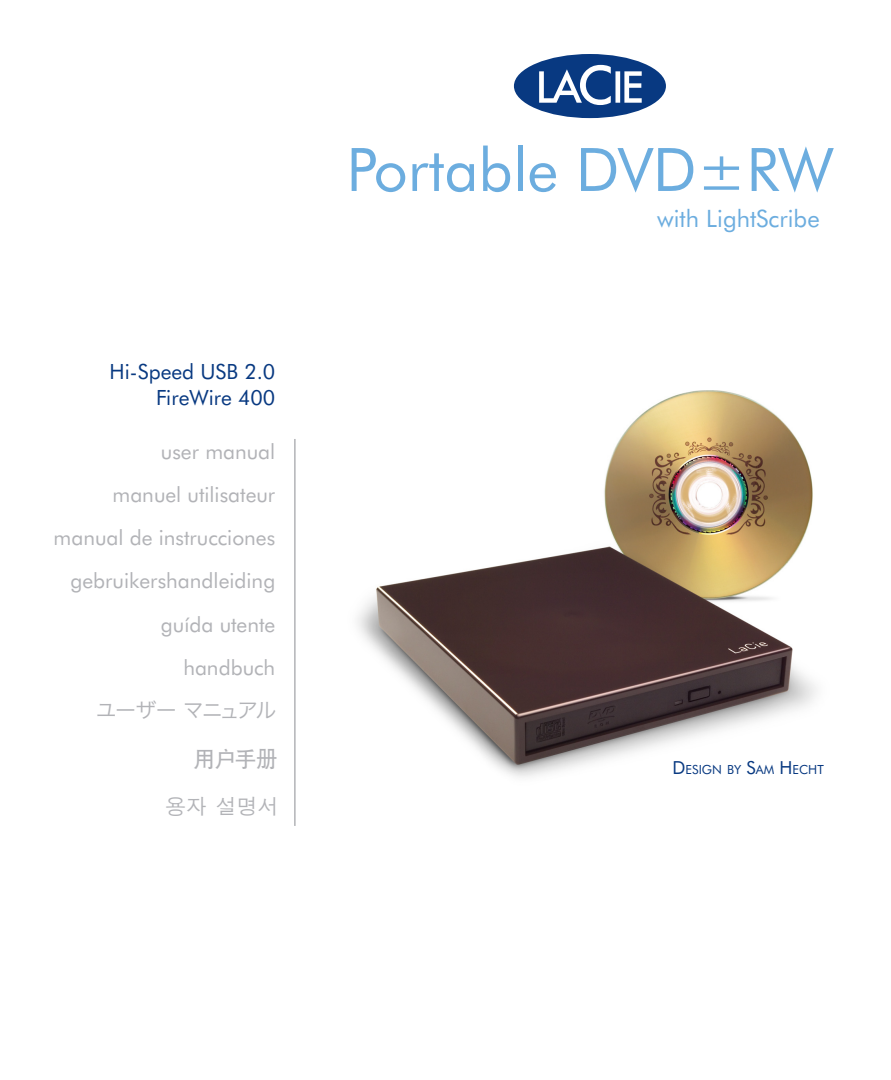
<style>
.page{position:relative;width:891px;height:1080px;background:#fff}
.page>*{position:absolute;margin:0;border:0;box-sizing:border-box;transform-origin:0 0}
.t1{font:60px "Futura BT";color:#6caddf}
.t2{font:24px "Futura BT";color:#6caddf}
.t3{font:21px/43px "Futura BT";color:#b2b3b7;text-align:right}
.t4{font:21px/25.2px "Futura BT";color:#083981;text-align:right}
.t5{font:21px "Hira Kaku Pro W3";letter-spacing:-.085em;color:#b2b3b7}
.t6{font:21px "Apple Gothic";color:#b2b3b7}
.t7{font:21px "SIL Hei Med Jian";color:#b2b3b7}
.t8{font:12.6px "Futura BT";color:#083981}
.s1{font-size:18px}
</style>
<div class="page">
<hr style="left:294px;top:439px;width:2px;height:387px;background:#b2b3b7">
<svg style="left:514px;top:54px;width:152px;height:64px"></svg>
<img style="left:357px;top:390px;width:460px;height:387px">
<p class="t4" style="left:110px;top:359px;width:167px">Hi-Speed USB 2.0<br>FireWire 400</p>
<p class="t3" style="left:161px;top:430px;width:116px">user manual</p>
<p class="t3" style="left:113px;top:473px;width:164px">manuel utilisateur</p>
<p class="t3" style="left:54px;top:516px;width:223px">manual de instrucciones</p>
<p class="t3" style="left:70px;top:559px;width:206px">gebruikershandleiding</p>
<p class="t3" style="left:161px;top:602px;width:116px">guída utente handbuch</p>
<p class="t5" style="left:96px;top:691px;width:182px">ユーザー マニュアル</p>
<p class="t7" style="left:193px;top:745px;width:85px">用户手册</p>
<p class="t6" style="left:165px;top:795px;width:115px">용자 설명서</p>
<h1 class="t1" style="left:346px;top:133px;width:488px">Portable DVD±RW</h1>
<p class="t2" style="left:657px;top:204px;width:164px">with LightScribe</p>
<p class="t8" style="left:673px;top:762px;width:153px"><span class="s1">D</span>esign by <span class="s1">S</span>am <span class="s1">H</span>echt</p>
</div>
